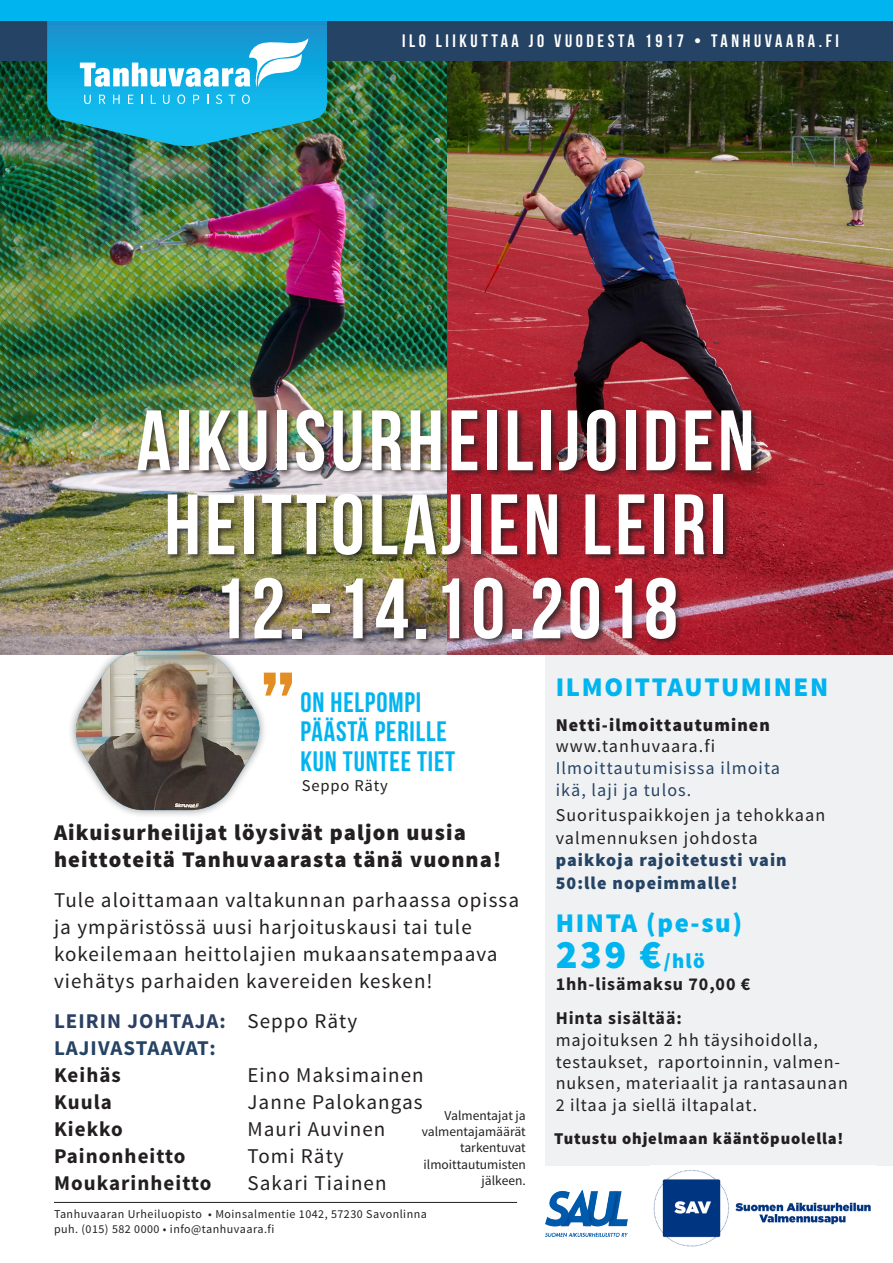
<style>
.page{position:relative;width:893px;height:1263px;background:#fff}
.page>*{position:absolute;margin:0;border:0;box-sizing:border-box;transform-origin:0 0}
.t1{font:111.6px "Bebas Neue";color:#e28e25}
.t2{font:85.5px/84px "Bebas Neue";letter-spacing:.05em;color:#fff;text-align:center}
.t3{font:900 40.5px "Source Sans Pro";color:#00b4ef}
.t4{font:28.05px/29.4px "Bebas Neue";letter-spacing:.03em;color:#00b4ef}
.t5{font:900 27px "Source Sans Pro";letter-spacing:.06em;color:#00b4ef}
.t6{font:900 22.5px/27px "Source Sans Pro";letter-spacing:.05em;color:#231f20}
.t7{font:21px/27px "Source Sans Pro";letter-spacing:.05em;color:#231f20}
.t8{font:700 21px/27px "Source Sans Pro";letter-spacing:.05em;color:#2c4064}
.t9{font:700 21px "Source Sans Pro";letter-spacing:.05em;color:#231f20}
.t10{font:18px/21.6px "Source Sans Pro";letter-spacing:.05em;color:#231f20}
.t11{font:18px/21.6px "Source Sans Pro";letter-spacing:.06em;color:#254365}
.t12{font:18px "Bebas Neue";letter-spacing:.2em;color:#fff}
.t13{font:700 18px "Source Sans Pro";letter-spacing:.05em;color:#231f20}
.t14{font:900 16.5px "Source Sans Pro";letter-spacing:.05em;color:#231f20}
.t15{font:16.5px "Source Sans Pro";letter-spacing:.05em;color:#231f20}
.t16{font:13.5px/16.2px "Source Sans Pro";color:#231f20;text-align:right}
.t17{font:12px/15px "Source Sans Pro";letter-spacing:.04em;color:#231f20}
.s1{font-weight:400;color:#231f20}
.s2{color:#254365}
.s3{color:#231f20}
.s4{font-weight:900;color:#231f20}
.s5{font-weight:900;color:#254365}
.s6{font-size:21px}
.s7{font-weight:700}
</style>
<div class="page">
<img style="left:0;top:61px;width:893px;height:594px">
<div style="left:0;top:13px;width:893px;height:48px;background:#254365"></div>
<img style="left:47px;top:21px;width:280px;height:127px">
<div style="left:0;top:0;width:893px;height:21px;background:#00b4ef"></div>
<div style="left:546px;top:656px;width:347px;height:510px;background:#f0f1f2"></div>
<hr style="left:54px;top:1202px;width:463px;height:1px;background:#231f20">
<div style="left:136px;top:408px;width:623px;height:238px;background:#231f20;opacity:.75"></div>
<div style="left:67px;top:642px;width:201px;height:176px;background:#231f20;opacity:.5"></div>
<img style="left:69px;top:651px;width:198px;height:159px">
<img style="left:546px;top:1190px;width:81px;height:47px">
<img style="left:651px;top:1165px;width:224px;height:82px">
<p class="t12" style="left:402px;top:31px;width:438px">ILO LIIKUTTAA JO VUODESTA 1917 • TANHUVAARA.FI</p>
<p class="t2" style="left:136px;top:398px;width:619px">AIKUISURHEILIJOIDEN<br>HEITTOLAJIEN LEIRI<br>12.-14.10.2018</p>
<p class="t1" style="left:259px;top:651px;width:39px">”</p>
<p class="t4" style="left:300px;top:687px;width:156px">ON HELPOMPI<br>PÄÄSTÄ PERILLE<br>KUN TUNTEE TIET</p>
<p class="t15" style="left:302px;top:775px;width:88px">Seppo Räty</p>
<p class="t6" style="left:54px;top:820px;width:449px">Aikuisurheilijat löysivät paljon uusia heittoteitä Tanhuvaarasta tänä vuonna!</p>
<p class="t7" style="left:54px;top:887px;width:467px">Tule aloittamaan valtakunnan parhaassa opissa ja ympäristössä uusi harjoituskausi tai tule kokeilemaan heittolajien mukaansatempaava viehätys parhaiden kavereiden kesken!</p>
<p class="t8" style="left:54px;top:1007px;width:305px">LEIRIN JOHTAJA: <span class="s1">Seppo Räty<br></span><span class="s2">LAJIVASTAAVAT:<br></span><span class="s3">Keihäs</span></p>
<p class="t7" style="left:247px;top:1061px;width:178px">Eino Maksimainen</p>
<p class="t9" style="left:54px;top:1087px;width:59px">Kuula</p>
<p class="t7" style="left:247px;top:1088px;width:177px">Janne Palokangas</p>
<p class="t9" style="left:54px;top:1114px;width:70px">Kiekko</p>
<p class="t7" style="left:247px;top:1115px;width:139px">Mauri Auvinen</p>
<p class="t9" style="left:54px;top:1141px;width:133px">Painonheitto</p>
<p class="t7" style="left:248px;top:1142px;width:98px">Tomi Räty</p>
<p class="t9" style="left:54px;top:1168px;width:159px">Moukarinheitto</p>
<p class="t7" style="left:247px;top:1169px;width:140px">Sakari Tiainen</p>
<p class="t16" style="left:422px;top:1108px;width:105px">Valmentajat ja valmentajamäärät tarkentuvat ilmoittautumisten jälkeen.</p>
<p class="t17" style="left:54px;top:1207px;width:374px">Tanhuvaaran Urheiluopisto • Moinsalmentie 1042, 57230 Savonlinna puh. (015) 582 0000 • info@tanhuvaara.fi</p>
<p class="t5" style="left:556px;top:670px;width:274px">ILMOITTAUTUMINEN</p>
<p class="t11" style="left:556px;top:714px;width:226px"><span class="s4">Netti-ilmoittautuminen </span><span class="s3">www.tanhuvaara.fi<br></span>Ilmoittautumisissa ilmoita ikä, laji ja tulos.</p>
<p class="t10" style="left:556px;top:804px;width:271px;line-height:22.5px">Suorituspaikkojen ja tehokkaan valmennuksen johdosta <span class="s5">paikkoja rajoitetusti vain<br>50:lle nopeimmalle!</span></p>
<p class="t5" style="left:556px;top:906px;width:188px">HINTA (pe-su)</p>
<p class="t3" style="left:556px;top:928px;width:151px">239 €<span class="s6">/hlö</span></p>
<p class="t13" style="left:556px;top:972px;width:196px">1hh-lisämaksu 70,00 €</p>
<p class="t10" style="left:556px;top:1008px;width:294px"><span class="s7">Hinta sisältää:<br></span>majoituksen 2 hh täysihoidolla, testaukset, raportoinnin, valmen&shy;nuksen, materiaalit ja rantasaunan<br>2 iltaa ja siellä iltapalat.</p>
<p class="t14" style="left:554px;top:1127px;width:291px">Tutustu ohjelmaan kääntöpuolella!</p>
</div>
